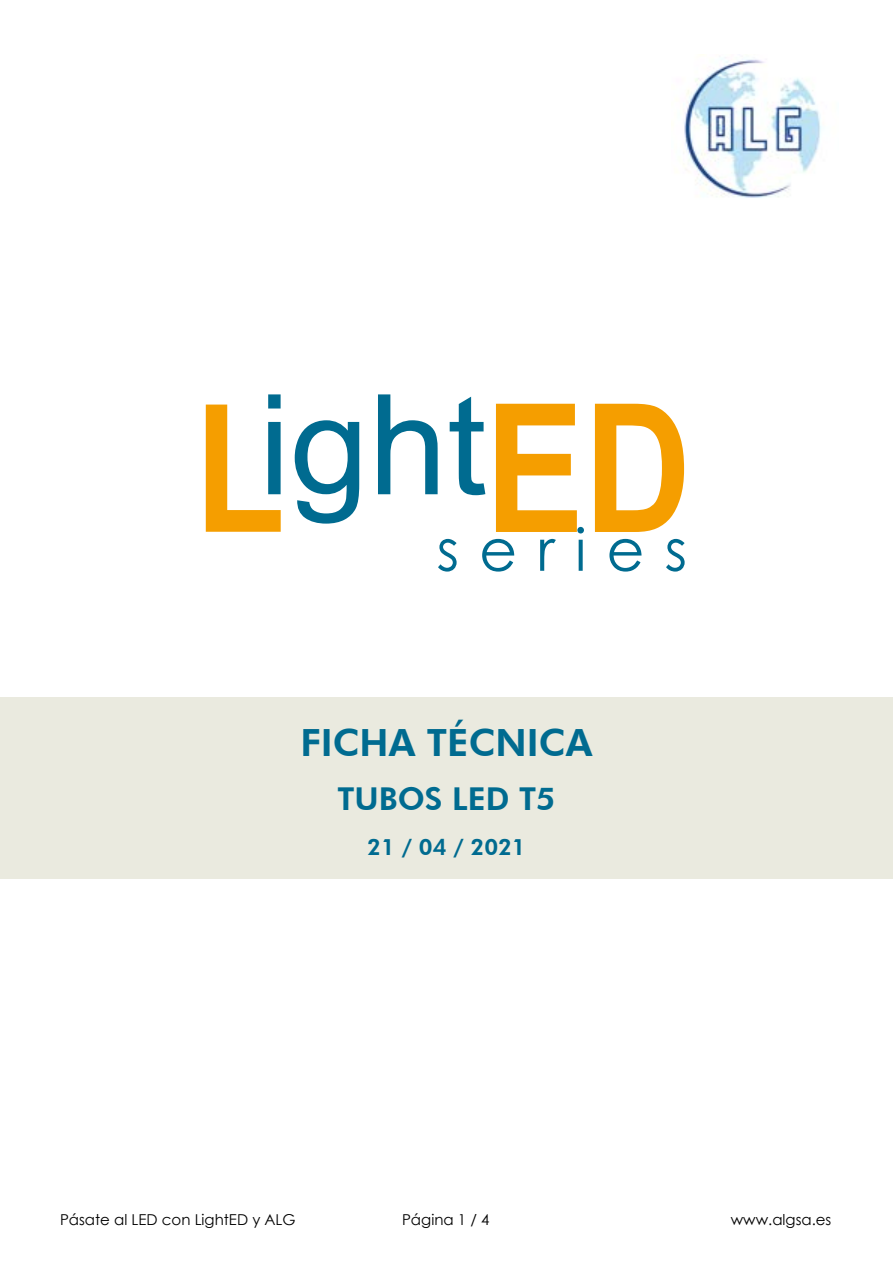
<style>
.page{position:relative;width:893px;height:1263px;background:#fff}
.page>*{position:absolute;margin:0;border:0;box-sizing:border-box;transform-origin:0 0}
.t1{font:58.5px "Century Gothic";letter-spacing:.34em;color:#006b90}
.t2{font:800 37.5px "Futura BT";color:#006b90}
.t3{font:800 31.5px "Futura BT";color:#006b90}
.t4{font:800 22.5px "Futura BT";color:#006b90}
.t5{font:15px "Century Gothic";color:#000}
</style>
<div class="page">
<div style="left:0;top:697px;width:893px;height:182px;background:#eaeadf"></div>
<img style="left:684px;top:54px;width:138px;height:144px">
<svg style="left:206px;top:394px;width:75px;height:138px"></svg>
<svg style="left:295px;top:420px;width:64px;height:104px"></svg>
<svg style="left:378px;top:394px;width:60px;height:100px"></svg>
<svg style="left:450px;top:397px;width:35px;height:98px"></svg>
<svg style="left:496px;top:404px;width:81px;height:128px"></svg>
<svg style="left:595px;top:404px;width:89px;height:128px"></svg>
<h1 class="t1" style="left:436px;top:509px;width:252px">series</h1>
<h2 class="t2" style="left:300px;top:719px;width:293px">FICHA TÉCNICA</h2>
<h3 class="t3" style="left:337px;top:780px;width:219px">TUBOS LED T5</h3>
<h3 class="t4" style="left:367px;top:833px;width:160px">21 / 04 / 2021</h3>
<p class="t5" style="left:60px;top:1209px;width:237px">Pásate al LED con LightED y ALG</p>
<p class="t5" style="left:402px;top:1209px;width:89px">Página 1 / 4</p>
<p class="t5" style="left:731px;top:1209px;width:102px">www.algsa.es</p>
</div>
